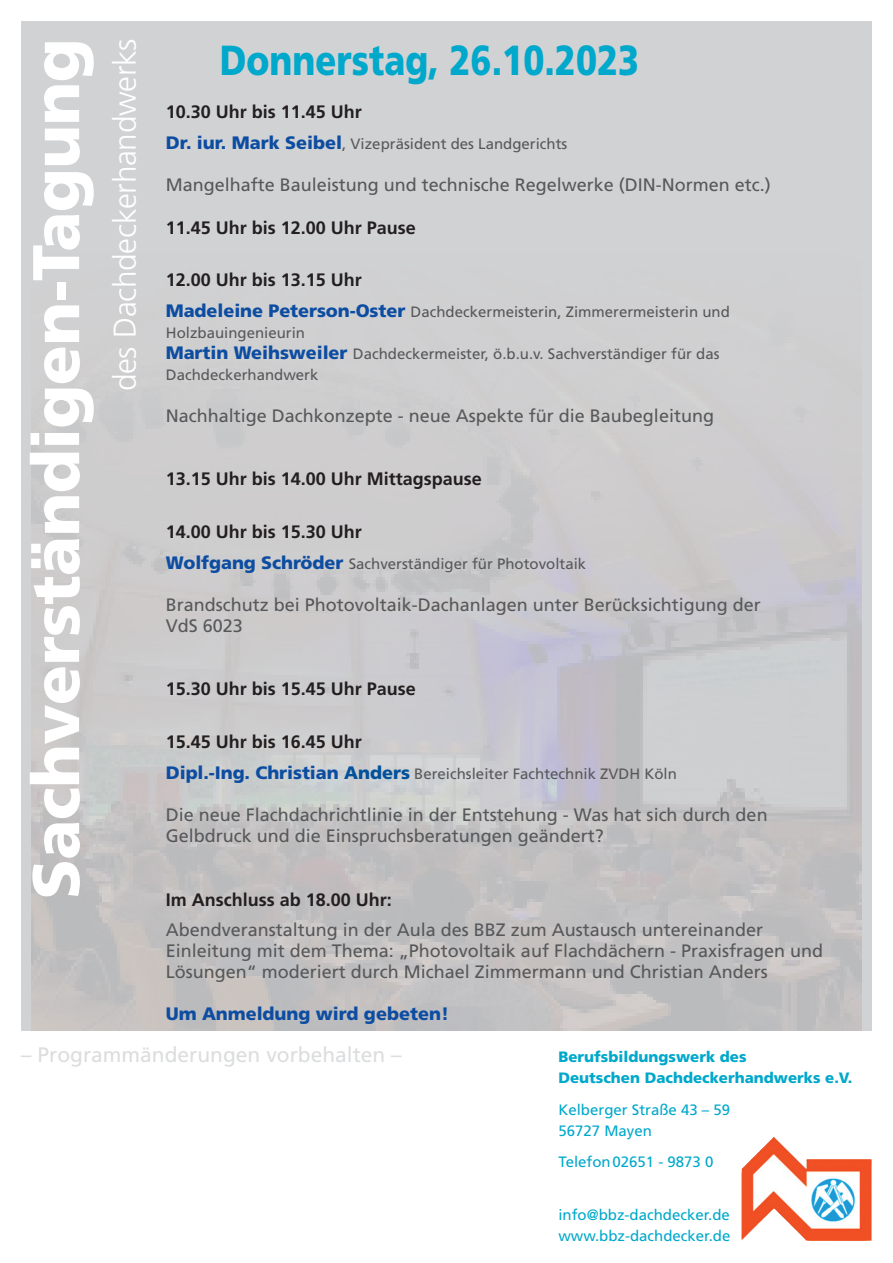
<style>
.page{position:relative;width:893px;height:1263px;background:#fff}
.page>*{position:absolute;margin:0;border:0;box-sizing:border-box;transform-origin:0 0}
.Headline_dick_weiß_h{font:900 65.85px "Frutiger LT Std";letter-spacing:-.01em;color:#fff}
.Headline_türkis{font:900 42px "Frutiger LT Std";color:#00a8cb;scale:.82 1}
.Headline_dünn_weiß_h{font:300 31.65px "Frutiger LT Std";letter-spacing:-.01em;color:#fff}
.t1{font:21px "Frutiger LT Std";color:#dcdddf}
.Zwischenheadline{font:18px/21px "Frutiger LT Std";color:#57585a}
.t2{font:700 18px "Frutiger LT Std";color:#231f20}
.Dozent{font:900 18px "Frutiger LT Std";letter-spacing:-.005em;color:#0d4da1}
.Dozent-2{font:15px/21px "Frutiger LT Std";color:#57585a}
.t3{font:15px/21px "Frutiger LT Std";color:#00a8cb}
.t4{font:900 15px/21px "Frutiger LT Std";color:#00a8cb}
.s1{font-weight:900;font-size:18px;color:#0d4da1}
.s2{font-weight:900;font-size:18px;color:#01519b}
</style>
<div class="page">
<div style="left:21px;top:21px;width:851px;height:1010px;background:linear-gradient(to bottom,#d4d5d7,#c2c0c2)"></div>
<img style="left:741px;top:1137px;width:131px;height:104px">
<p class="Headline_dünn_weiß_h" style="left:107px;top:391px;width:355px;rotate:-90deg">des Dachdeckerhandwerks</p>
<p class="Headline_dick_weiß_h" style="left:16px;top:899px;width:862px;rotate:-90deg">Sachverständigen-Tagung</p>
<p class="Headline_türkis" style="left:220px;top:35px;width:513px">Donnerstag, 26.10.2023</p>
<p class="t2" style="left:166px;top:101px;width:198px">10.30 Uhr bis 11.45 Uhr</p>
<p class="Dozent-2" style="left:166px;top:133px;width:403px"><span class="s1">Dr. iur. Mark Seibel</span>, Vizepräsident des Landgerichts</p>
<p class="Zwischenheadline" style="left:166px;top:174px;width:607px">Mangelhafte Bauleistung und technische Regelwerke (DIN-Normen etc.)</p>
<p class="t2" style="left:166px;top:217px;width:252px">11.45 Uhr bis 12.00 Uhr Pause</p>
<p class="t2" style="left:166px;top:269px;width:198px">12.00 Uhr bis 13.15 Uhr</p>
<p class="Dozent-2" style="left:166px;top:301px;width:566px"><span class="s1">Madeleine Peterson-Oster</span> Dachdeckermeisterin, Zimmerermeisterin und<br>Holzbauingenieurin</p>
<p class="Dozent-2" style="left:166px;top:343px;width:555px"><span class="s1">Martin Weihsweiler</span> Dachdeckermeister, ö.b.u.v. Sachverständiger für das<br>Dachdeckerhandwerk</p>
<p class="Zwischenheadline" style="left:166px;top:405px;width:550px">Nachhaltige Dachkonzepte - neue Aspekte für die Baubegleitung</p>
<p class="t2" style="left:166px;top:468px;width:318px">13.15 Uhr bis 14.00 Uhr Mittagspause</p>
<p class="t2" style="left:166px;top:521px;width:198px">14.00 Uhr bis 15.30 Uhr</p>
<p class="Dozent-2" style="left:166px;top:553px;width:422px"><span class="s1">Wolfgang Schröder</span> Sachverständiger für Photovoltaik</p>
<p class="Zwischenheadline" style="left:166px;top:594px;width:597px">Brandschutz bei Photovoltaik-Dachanlagen unter Berücksichtigung der<br>VdS 6023</p>
<p class="t2" style="left:166px;top:678px;width:252px">15.30 Uhr bis 15.45 Uhr Pause</p>
<p class="t2" style="left:166px;top:731px;width:198px">15.45 Uhr bis 16.45 Uhr</p>
<p class="Dozent-2" style="left:166px;top:763px;width:513px"><span class="s1">Dipl.-Ing. Christian</span> <span class="s2">Anders</span> Bereichsleiter Fachtechnik ZVDH Köln</p>
<p class="Zwischenheadline" style="left:166px;top:804px;width:603px">Die neue Flachdachrichtlinie in der Entstehung - Was hat sich durch den<br>Gelbdruck und die Einspruchsberatungen geändert?</p>
<p class="t2" style="left:166px;top:889px;width:228px">Im Anschluss ab 18.00 Uhr:</p>
<p class="Zwischenheadline" style="left:166px;top:919px;width:659px">Abendveranstaltung in der Aula des BBZ zum Austausch untereinander<br>Einleitung mit dem Thema: „Photovoltaik auf Flachdächern - Praxisfragen und<br>Lösungen“ moderiert durch Michael Zimmermann und Christian Anders</p>
<p class="Dozent" style="left:166px;top:1003px;width:285px">Um Anmeldung wird gebeten!</p>
<p class="t1" style="left:21px;top:1042px;width:382px">– Programmänderungen vorbehalten –</p>
<p class="t4" style="left:558px;top:1046px;width:295px">Berufsbildungswerk des<br>Deutschen Dachdeckerhandwerks e.V.</p>
<p class="t3" style="left:558px;top:1099px;width:173px">Kelberger Straße 43 – 59<br>56727 Mayen</p>
<p class="t3" style="left:558px;top:1151px;width:156px">Telefon02651 - 9873 0</p>
<p class="t3" style="left:558px;top:1204px;width:173px">info@bbz-dachdecker.de www.bbz-dachdecker.de</p>
</div>
